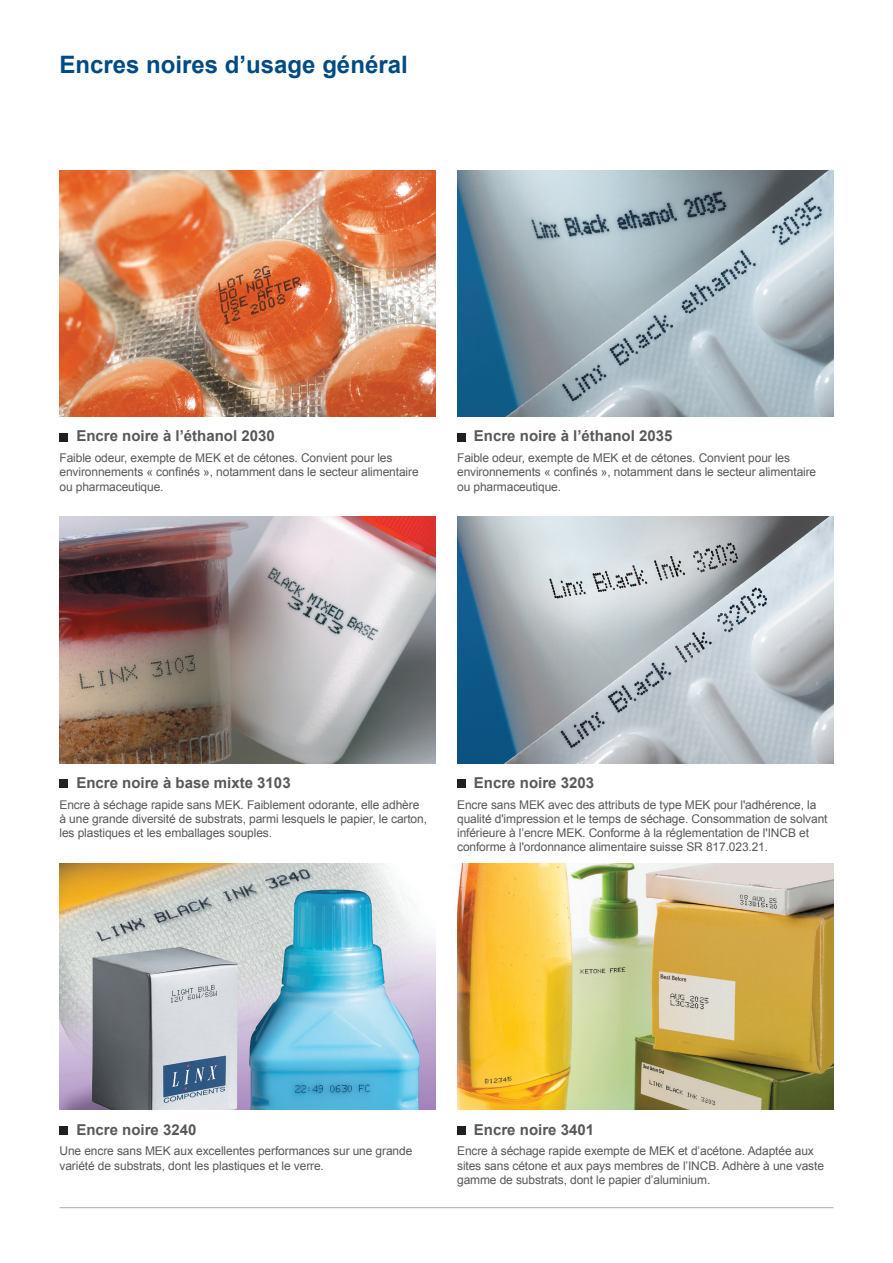
<style>
.page{position:relative;width:893px;height:1263px;background:#fff}
.page>*{position:absolute;margin:0;border:0;box-sizing:border-box;transform-origin:0 0}
.t1{font:700 24px "Arial";color:#004b84}
._10pt_heads{font:700 15px "Arial";color:#57585a}
._8pt_on_9_5pt{font:12px/14.2px "Arial";letter-spacing:-.01em;color:#57585a}
</style>
<div class="page">
<hr style="left:60px;top:1207px;width:773px;height:1px;background:#a8a9ad">
<img style="left:60px;top:517px;width:376px;height:246px">
<img style="left:60px;top:863px;width:376px;height:247px">
<img style="left:457px;top:863px;width:376px;height:247px">
<img style="left:457px;top:170px;width:376px;height:247px">
<div style="left:60px;top:779px;width:8px;height:9px;background:#231f20"></div>
<div style="left:457px;top:433px;width:9px;height:8px;background:#231f20"></div>
<div style="left:60px;top:1126px;width:8px;height:9px;background:#231f20"></div>
<div style="left:457px;top:1126px;width:9px;height:9px;background:#231f20"></div>
<img style="left:60px;top:170px;width:376px;height:247px">
<div style="left:60px;top:433px;width:8px;height:8px;background:#231f20"></div>
<img style="left:457px;top:517px;width:376px;height:246px">
<div style="left:457px;top:779px;width:9px;height:9px;background:#231f20"></div>
<p class="t1" style="left:60px;top:49px;width:350px">Encres noires d’usage général</p>
<p class="_10pt_heads" style="left:76px;top:426px;width:200px">Encre noire à l’éthanol 2030</p>
<p class="_8pt_on_9_5pt" style="left:60px;top:451px;width:361px">Faible odeur, exempte de MEK et de cétones. Convient pour les environnements « confinés », notamment dans le secteur alimentaire ou pharmaceutique.</p>
<p class="_10pt_heads" style="left:474px;top:426px;width:200px">Encre noire à l’éthanol 2035</p>
<p class="_8pt_on_9_5pt" style="left:457px;top:451px;width:361px">Faible odeur, exempte de MEK et de cétones. Convient pour les environnements « confinés », notamment dans le secteur alimentaire ou pharmaceutique.</p>
<p class="_10pt_heads" style="left:76px;top:773px;width:216px">Encre noire à base mixte 3103</p>
<p class="_8pt_on_9_5pt" style="left:60px;top:797px;width:369px">Encre à séchage rapide sans MEK. Faiblement odorante, elle adhère à une grande diversité de substrats, parmi lesquels le papier, le carton, les plastiques et les emballages souples.</p>
<p class="_10pt_heads" style="left:474px;top:773px;width:122px">Encre noire 3203</p>
<p class="_8pt_on_9_5pt" style="left:457px;top:797px;width:372px">Encre sans MEK avec des attributs de type MEK pour l'adhérence, la qualité d'impression et le temps de séchage. Consommation de solvant inférieure à l’encre MEK. Conforme à la réglementation de l'INCB et conforme à l'ordonnance alimentaire suisse SR 817.023.21.</p>
<p class="_10pt_heads" style="left:76px;top:1119px;width:122px">Encre noire 3240</p>
<p class="_8pt_on_9_5pt" style="left:60px;top:1144px;width:354px">Une encre sans MEK aux excellentes performances sur une grande variété de substrats, dont les plastiques et le verre.</p>
<p class="_10pt_heads" style="left:474px;top:1119px;width:122px">Encre noire 3401</p>
<p class="_8pt_on_9_5pt" style="left:457px;top:1144px;width:368px">Encre à séchage rapide exempte de MEK et d’acétone. Adaptée aux sites sans cétone et aux pays membres de l’INCB. Adhère à une vaste gamme de substrats, dont le papier d’aluminium.</p>
</div>
